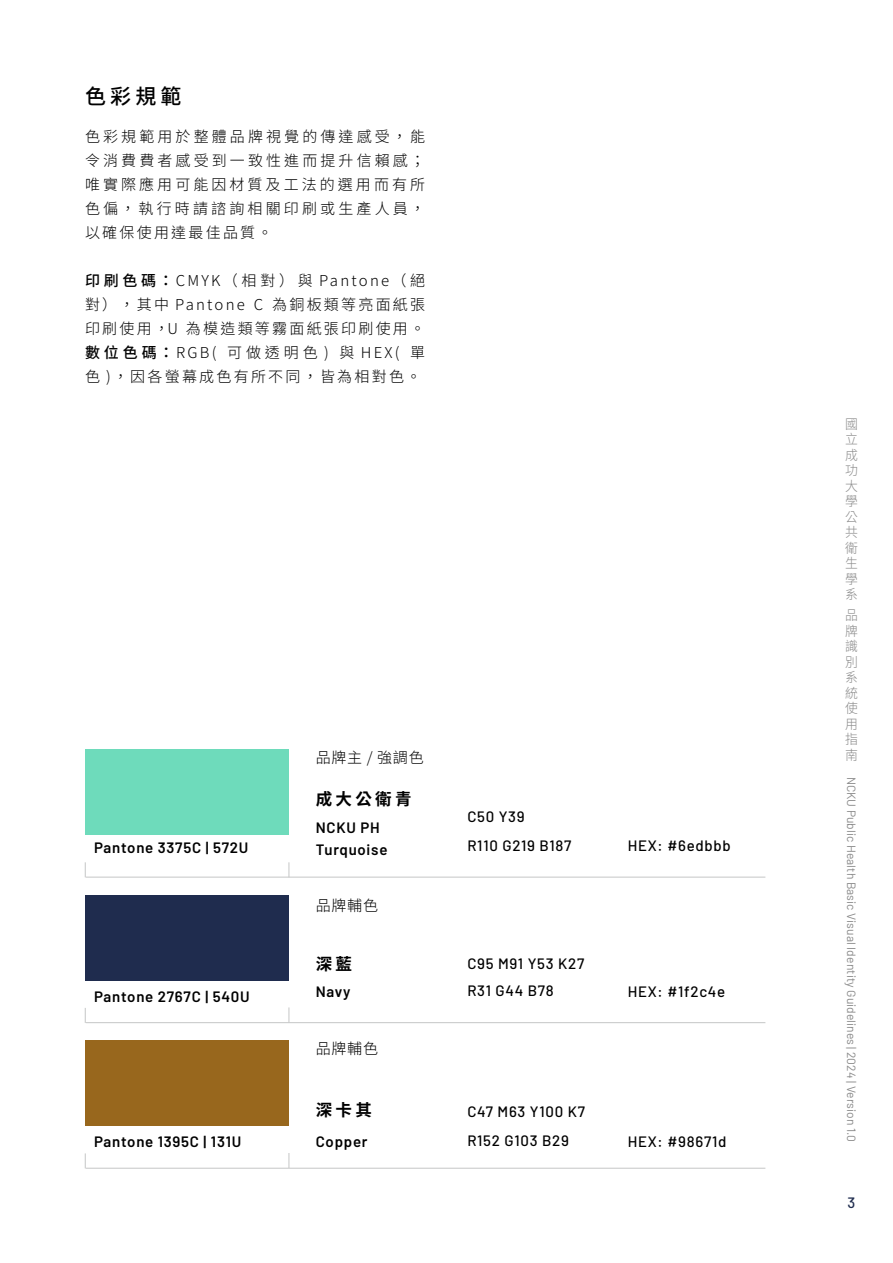
<style>
.page{position:relative;width:893px;height:1263px;background:#fff}
.page>*{position:absolute;margin:0;border:0;box-sizing:border-box;transform-origin:0 0}
.t1{font:500 21px "Noto Sans TC";color:#000}
.t2{font:700 16.5px "Noto Sans TC";letter-spacing:.2em;color:#000}
.t3{font:300 15px/24px "Noto Sans TC";letter-spacing:.15em;color:#000;text-align:justify}
.t4{font:500 15px "Barlow";letter-spacing:.05em;color:#000}
.t5{font:600 15px/22.5px "Barlow";letter-spacing:.05em;color:#000}
.t6{font:500 15px "Barlow";color:#1f2c4e}
.t7{font:300 13.5px/15.6px "Noto Sans TC";color:#898989;text-align:justify;scale:.95 1}
.t8{font:12px "Barlow";letter-spacing:.005em;color:#898989}
.s1{font-weight:500}
</style>
<div class="page">
<hr style="left:86px;top:877px;width:679px;height:1px;background:#c5c6c6">
<hr style="left:86px;top:1168px;width:679px;height:1px;background:#c5c6c6">
<hr style="left:86px;top:1022px;width:679px;height:1px;background:#c5c6c6">
<svg style="left:85px;top:862px;width:1px;height:15px"></svg>
<svg style="left:289px;top:862px;width:1px;height:15px"></svg>
<svg style="left:289px;top:1007px;width:1px;height:15px"></svg>
<svg style="left:289px;top:1153px;width:1px;height:15px"></svg>
<svg style="left:85px;top:1008px;width:1px;height:15px"></svg>
<svg style="left:85px;top:1153px;width:1px;height:15px"></svg>
<div style="left:86px;top:749px;width:203px;height:85px;background:#6edbbb"></div>
<div style="left:86px;top:895px;width:203px;height:85px;background:#1f2c4e"></div>
<div style="left:86px;top:1040px;width:203px;height:85px;background:#98671d"></div>
<h1 class="t1" style="left:85px;top:84px;width:98px">色彩規範</h1>
<p class="t3" style="left:85px;top:125px;width:342px">色彩規範用於整體品牌視覺的傳達感受，能令消費費者感受到一致性進而提升信賴感；唯實際應用可能因材質及工法的選用而有所色偏，執行時請諮詢相關印刷或生產人員，以確保使用達最佳品質。</p>
<p class="t3" style="left:85px;top:269px;width:342px"><span class="s1">印刷色碼：</span>CMYK（相對）與 Pantone（絕對），其中 Pantone C 為銅板類等亮面紙張印刷使用，U 為模造類等霧面紙張印刷使用。<span class="s1">數位色碼：</span>RGB( 可做透明色 ) 與 HEX( 單色 )，因各螢幕成色有所不同，皆為相對色。</p>
<p class="t3" style="left:316px;top:746px;width:109px">品牌主 / 強調色</p>
<p class="t5" style="left:94px;top:835px;width:156px">Pantone 3375C | 572U</p>
<p class="t2" style="left:316px;top:790px;width:97px">成大公衛青</p>
<p class="t5" style="left:316px;top:815px;width:73px">NCKU PH<br>Turquoise</p>
<p class="t4" style="left:467px;top:806px;width:59px">C50 Y39</p>
<p class="t4" style="left:467px;top:835px;width:106px">R110 G219 B187</p>
<p class="t4" style="left:628px;top:835px;width:105px">HEX: #6edbbb</p>
<p class="t3" style="left:316px;top:894px;width:64px">品牌輔色</p>
<p class="t5" style="left:94px;top:984px;width:157px">Pantone 2767C | 540U</p>
<p class="t2" style="left:316px;top:955px;width:38px">深藍</p>
<p class="t5" style="left:316px;top:979px;width:36px">Navy</p>
<p class="t4" style="left:467px;top:953px;width:118px">C95 M91 Y53 K27</p>
<p class="t4" style="left:467px;top:980px;width:88px">R31 G44 B78</p>
<p class="t4" style="left:628px;top:981px;width:99px">HEX: #1f2c4e</p>
<p class="t3" style="left:316px;top:1037px;width:64px">品牌輔色</p>
<p class="t5" style="left:94px;top:1129px;width:149px">Pantone 1395C | 131U</p>
<p class="t2" style="left:316px;top:1101px;width:58px">深卡其</p>
<p class="t5" style="left:316px;top:1129px;width:53px">Copper</p>
<p class="t4" style="left:467px;top:1101px;width:119px">C47 M63 Y100 K7</p>
<p class="t4" style="left:467px;top:1130px;width:103px">R152 G103 B29</p>
<p class="t4" style="left:628px;top:1131px;width:100px">HEX: #98671d</p>
<p class="t7" style="left:845px;top:416px;width:14px">國立成功大學公共衛生學系</p>
<p class="t7" style="left:845px;top:608px;width:14px">品牌識別系統使用指南</p>
<p class="t8" style="left:860px;top:776px;width:367px;rotate:90deg">NCKU Public Health Basic Visual Identity Guidelines | 2024 | Version 1.0</p>
<p class="t6" style="left:847px;top:1191px;width:9px">3</p>
</div>
